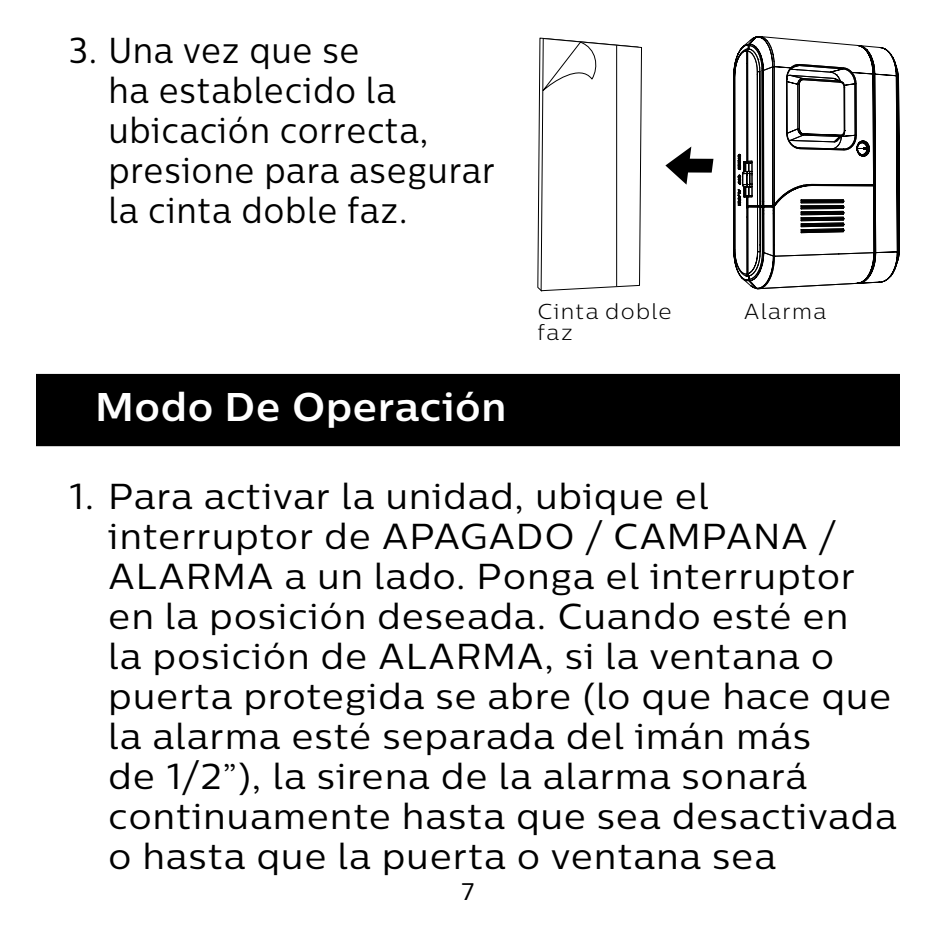
<style>
.page{position:relative;width:936px;height:936px;background:#fff}
.page>*{position:absolute;margin:0;border:0;box-sizing:border-box;transform-origin:0 0}
.t1{font:700 40px "Centrale Sans";color:#fff}
.t2{font:36px/40px "Centrale Sans";color:#000}
.t3{font:36px/40px "Centrale Sans";color:#000;scale:.9 1}
.t4{font:24px "Centrale Sans";color:#000}
.t5{font:300 21.6px/21.6px "Centrale Sans";letter-spacing:.03em;color:#000}
</style>
<div class="page">
<svg style="left:876px;top:46px;width:24px;height:237px"></svg>
<svg style="left:858px;top:45px;width:17px;height:239px"></svg>
<svg style="left:537px;top:37px;width:105px;height:255px"></svg>
<hr style="left:616px;top:46px;width:1px;height:240px;background:#000">
<svg style="left:665px;top:36px;width:193px;height:254px"></svg>
<div style="left:38px;top:376px;width:860px;height:68px;background:#000"></div>
<div style="left:36px;top:374px;width:864px;height:72px;border:4px solid #000"></div>
<p class="t3" style="left:108px;top:30px;width:432px;text-indent:-40px">3. Una vez que se<br>ha establecido la ubicación correcta, presione para asegurar la cinta doble faz.</p>
<p class="t1" style="left:95px;top:383px;width:413px">Modo De Operación</p>
<p class="t5" style="left:537px;top:300px;width:137px">Cinta doble faz</p>
<p class="t5" style="left:743px;top:300px;width:85px">Alarma</p>
<p class="t2" style="left:108px;top:476px;width:791px;text-indent:-40px">1. Para activar la unidad, ubique el interruptor de APAGADO / CAMPANA / ALARMA a un lado. Ponga el interruptor en la posición deseada. Cuando esté en<br>la posición de ALARMA, si la ventana o puerta protegida se abre (lo que hace que la alarma esté separada del imán más<br>de 1/2”), la sirena de la alarma sonará continuamente hasta que sea desactivada o hasta que la puerta o ventana sea</p>
<p class="t4" style="left:461px;top:878px;width:15px">7</p>
</div>
